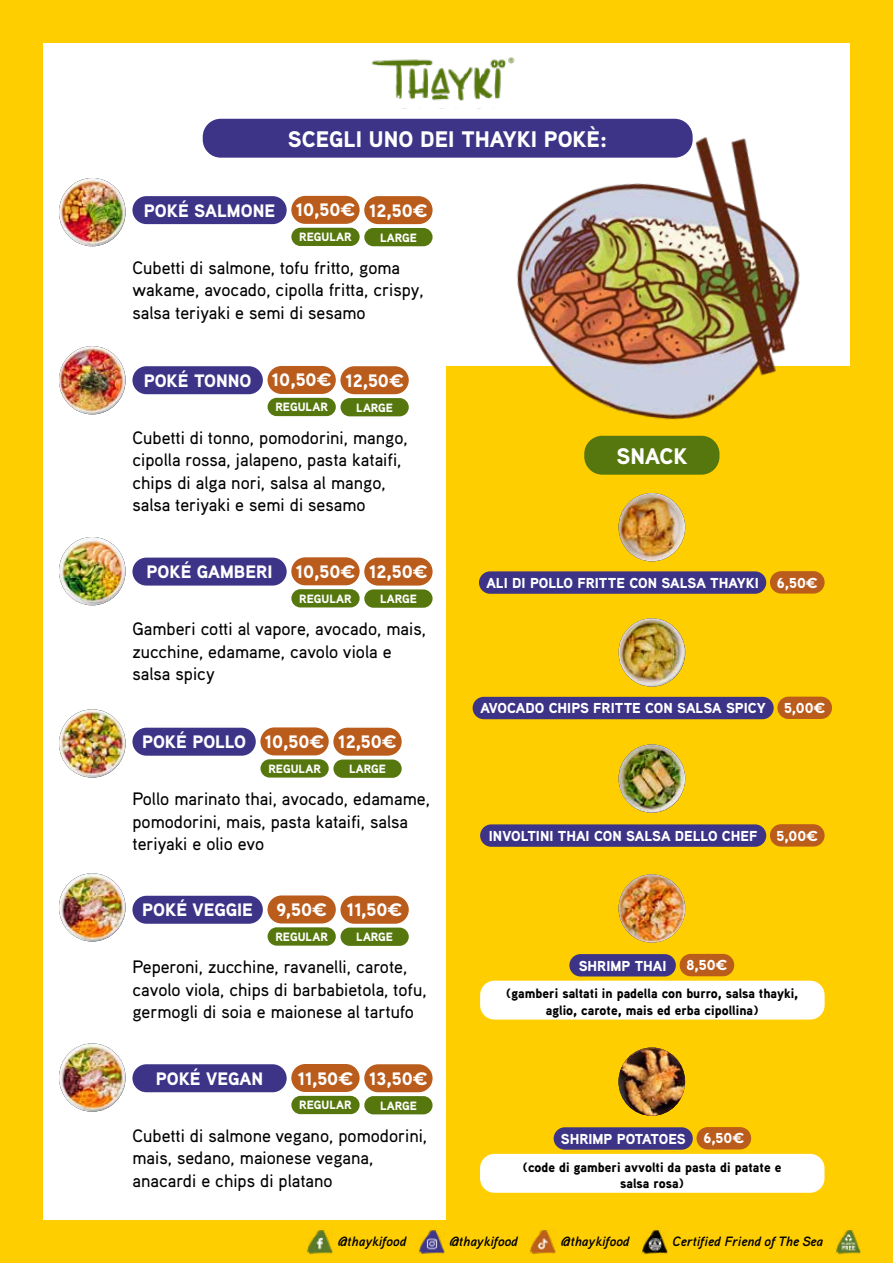
<style>
.page{position:relative;width:893px;height:1263px;background:#fff}
.page>*{position:absolute;margin:0;border:0;box-sizing:border-box;transform-origin:0 0}
.t1{font:900 22.5px "Aaux Pro";color:#fff}
.t2{font:500 18px/22.5px "Aaux Pro";color:#000}
.t3{font:900 18px "Aaux Pro";color:#fff}
.t4{font:900 14.4px "Aaux Pro";color:#fff}
.t5{font:900 13.5px/16.2px "Aaux Pro";color:#000;text-align:center}
.t6{font:italic 700 13.5px "Aaux Pro";color:#000}
.t7{font:900 12px "Aaux Pro";color:#fff}
.s1{font-family:"Montserrat";font-weight:700}
</style>
<div class="page">
<div style="left:0;top:1220px;width:893px;height:43px;background:#ffce00"></div>
<div style="left:0;top:0;width:893px;height:43px;background:#ffce00"></div>
<div style="left:0;top:0;width:43px;height:1263px;background:#ffce00"></div>
<div style="left:850px;top:0;width:43px;height:1263px;background:#ffce00"></div>
<div style="left:203px;top:119px;width:490px;height:39px;background:#3d3488;border-radius:18px"></div>
<img style="left:371px;top:57px;width:142px;height:42px">
<div style="left:132px;top:196px;width:155px;height:28px;background:#3d3488;border-radius:14px"></div>
<div style="left:291px;top:196px;width:69px;height:28px;background:#ba5c1c;border-radius:14px"></div>
<img style="left:59px;top:178px;width:67px;height:68px">
<div style="left:291px;top:228px;width:69px;height:18px;background:#56770e;border-radius:9px"></div>
<img style="left:307px;top:1228px;width:26px;height:27px">
<img style="left:418px;top:1228px;width:27px;height:27px">
<img style="left:530px;top:1229px;width:26px;height:26px">
<img style="left:642px;top:1228px;width:26px;height:27px">
<img style="left:835px;top:1228px;width:26px;height:27px">
<div style="left:364px;top:196px;width:69px;height:28px;background:#ba5c1c;border-radius:14px"></div>
<div style="left:364px;top:228px;width:69px;height:18px;background:#56770e;border-radius:9px"></div>
<div style="left:132px;top:366px;width:131px;height:28px;background:#3d3488;border-radius:14px"></div>
<div style="left:267px;top:366px;width:69px;height:28px;background:#ba5c1c;border-radius:14px"></div>
<img style="left:59px;top:346px;width:67px;height:68px">
<div style="left:268px;top:398px;width:68px;height:18px;background:#56770e;border-radius:9px"></div>
<div style="left:340px;top:366px;width:69px;height:28px;background:#ba5c1c;border-radius:14px"></div>
<div style="left:340px;top:398px;width:69px;height:18px;background:#56770e;border-radius:9px"></div>
<div style="left:132px;top:558px;width:155px;height:28px;background:#3d3488;border-radius:14px"></div>
<div style="left:291px;top:557px;width:69px;height:28px;background:#ba5c1c;border-radius:14px"></div>
<img style="left:59px;top:537px;width:67px;height:68px">
<div style="left:291px;top:589px;width:69px;height:18px;background:#56770e;border-radius:9px"></div>
<div style="left:364px;top:558px;width:69px;height:28px;background:#ba5c1c;border-radius:14px"></div>
<div style="left:364px;top:589px;width:69px;height:19px;background:#56770e;border-radius:9px"></div>
<div style="left:132px;top:728px;width:124px;height:28px;background:#3d3488;border-radius:14px"></div>
<div style="left:260px;top:727px;width:69px;height:28px;background:#ba5c1c;border-radius:14px"></div>
<img style="left:59px;top:709px;width:67px;height:68px">
<div style="left:260px;top:759px;width:69px;height:18px;background:#56770e;border-radius:9px"></div>
<div style="left:333px;top:728px;width:69px;height:28px;background:#ba5c1c;border-radius:14px"></div>
<div style="left:333px;top:759px;width:69px;height:19px;background:#56770e;border-radius:9px"></div>
<div style="left:446px;top:366px;width:412px;height:854px;background:#ffce00"></div>
<div style="left:479px;top:571px;width:287px;height:23px;background:#3d3488;border-radius:11px"></div>
<div style="left:770px;top:571px;width:55px;height:22px;background:#ba5c1c;border-radius:11px"></div>
<div style="left:473px;top:697px;width:301px;height:22px;background:#3d3488;border-radius:11px"></div>
<div style="left:777px;top:697px;width:55px;height:22px;background:#ba5c1c;border-radius:11px"></div>
<div style="left:480px;top:824px;width:286px;height:23px;background:#3d3488;border-radius:11px"></div>
<div style="left:770px;top:824px;width:55px;height:22px;background:#ba5c1c;border-radius:11px"></div>
<div style="left:569px;top:954px;width:107px;height:22px;background:#3d3488;border-radius:11px"></div>
<div style="left:680px;top:954px;width:54px;height:22px;background:#ba5c1c;border-radius:11px"></div>
<div style="left:480px;top:981px;width:345px;height:38px;background:#fff;border-radius:14px"></div>
<img style="left:422px;top:58px;width:378px;height:417px">
<img style="left:619px;top:874px;width:66px;height:68px">
<img style="left:619px;top:744px;width:66px;height:69px">
<img style="left:619px;top:618px;width:66px;height:69px">
<img style="left:619px;top:493px;width:66px;height:68px">
<div style="left:132px;top:896px;width:131px;height:28px;background:#3d3488;border-radius:14px"></div>
<div style="left:267px;top:895px;width:69px;height:28px;background:#ba5c1c;border-radius:14px"></div>
<img style="left:59px;top:873px;width:67px;height:68px">
<div style="left:268px;top:927px;width:68px;height:19px;background:#56770e;border-radius:9px"></div>
<div style="left:340px;top:896px;width:69px;height:28px;background:#ba5c1c;border-radius:14px"></div>
<div style="left:340px;top:927px;width:69px;height:19px;background:#56770e;border-radius:9px"></div>
<div style="left:132px;top:1064px;width:155px;height:28px;background:#3d3488;border-radius:14px"></div>
<div style="left:291px;top:1064px;width:69px;height:28px;background:#ba5c1c;border-radius:14px"></div>
<img style="left:59px;top:1043px;width:67px;height:69px">
<div style="left:291px;top:1096px;width:69px;height:18px;background:#56770e;border-radius:9px"></div>
<div style="left:364px;top:1064px;width:69px;height:28px;background:#ba5c1c;border-radius:14px"></div>
<div style="left:364px;top:1096px;width:69px;height:18px;background:#56770e;border-radius:9px"></div>
<div style="left:554px;top:1127px;width:139px;height:23px;background:#3d3488;border-radius:11px"></div>
<div style="left:696px;top:1127px;width:55px;height:22px;background:#ba5c1c;border-radius:11px"></div>
<div style="left:480px;top:1154px;width:344px;height:39px;background:#fff;border-radius:14px"></div>
<img style="left:618px;top:1047px;width:67px;height:69px">
<p class="t1" style="left:288px;top:124px;width:321px">SCEGLI UNO DEI THAYKI POKÈ:</p>
<p class="t3" style="left:144px;top:199px;width:213px">POKÉ SALMONE 10,50<span class="s1">€</span></p>
<p class="t7" style="left:299px;top:229px;width:54px">REGULAR</p>
<p class="t3" style="left:369px;top:199px;width:60px">12,50<span class="s1">€</span></p>
<p class="t7" style="left:380px;top:230px;width:38px">LARGE</p>
<p class="t2" style="left:132px;top:256px;width:293px">Cubetti di salmone, tofu fritto, goma wakame, avocado, cipolla fritta, crispy, salsa teriyaki e semi di sesamo</p>
<p class="t3" style="left:144px;top:369px;width:189px">POKÉ TONNO 10,50<span class="s1">€</span></p>
<p class="t7" style="left:275px;top:399px;width:54px">REGULAR</p>
<p class="t3" style="left:345px;top:369px;width:60px">12,50<span class="s1">€</span></p>
<p class="t7" style="left:356px;top:400px;width:38px">LARGE</p>
<p class="t2" style="left:132px;top:426px;width:277px">Cubetti di tonno, pomodorini, mango, cipolla rossa, jalapeno, pasta kataifi, chips di alga nori, salsa al mango, salsa teriyaki e semi di sesamo</p>
<p class="t3" style="left:147px;top:560px;width:127px">POKÉ GAMBERI</p>
<p class="t3" style="left:296px;top:560px;width:61px">10,50<span class="s1">€</span></p>
<p class="t7" style="left:299px;top:591px;width:54px">REGULAR</p>
<p class="t3" style="left:369px;top:560px;width:60px">12,50<span class="s1">€</span></p>
<p class="t7" style="left:380px;top:591px;width:38px">LARGE</p>
<p class="t2" style="left:132px;top:617px;width:295px">Gamberi cotti al vapore, avocado, mais, zucchine, edamame, cavolo viola e salsa spicy</p>
<p class="t3" style="left:142px;top:730px;width:184px">POKÉ POLLO 10,50<span class="s1">€</span></p>
<p class="t7" style="left:268px;top:761px;width:54px">REGULAR</p>
<p class="t3" style="left:338px;top:730px;width:60px">12,50<span class="s1">€</span></p>
<p class="t7" style="left:349px;top:761px;width:38px">LARGE</p>
<p class="t2" style="left:132px;top:787px;width:299px">Pollo marinato thai, avocado, edamame, pomodorini, mais, pasta kataifi, salsa teriyaki e olio evo</p>
<p class="t3" style="left:142px;top:898px;width:112px">POKÉ VEGGIE</p>
<p class="t3" style="left:276px;top:898px;width:52px">9,50<span class="s1">€</span></p>
<p class="t7" style="left:275px;top:929px;width:54px">REGULAR</p>
<p class="t3" style="left:347px;top:898px;width:57px">11,50<span class="s1">€</span></p>
<p class="t7" style="left:356px;top:929px;width:38px">LARGE</p>
<p class="t2" style="left:132px;top:955px;width:296px">Peperoni, zucchine, ravanelli, carote, cavolo viola, chips di barbabietola, tofu, germogli di soia e maionese al tartufo</p>
<p class="t3" style="left:156px;top:1067px;width:109px">POKÉ VEGAN</p>
<p class="t3" style="left:298px;top:1067px;width:57px">11,50<span class="s1">€</span></p>
<p class="t7" style="left:299px;top:1097px;width:54px">REGULAR</p>
<p class="t3" style="left:369px;top:1067px;width:60px">13,50<span class="s1">€</span></p>
<p class="t7" style="left:380px;top:1098px;width:38px">LARGE</p>
<p class="t2" style="left:132px;top:1124px;width:296px">Cubetti di salmone vegano, pomodorini, mais, sedano, maionese vegana, anacardi e chips di platano</p>
<p class="t1" style="left:616px;top:441px;width:72px">SNACK</p>
<p class="t4" style="left:486px;top:573px;width:274px">ALI DI POLLO FRITTE CON SALSA THAYKI</p>
<p class="t4" style="left:777px;top:573px;width:42px">6,50<span class="s1">€</span></p>
<p class="t4" style="left:480px;top:699px;width:287px">AVOCADO CHIPS FRITTE CON SALSA SPICY</p>
<p class="t4" style="left:784px;top:699px;width:43px">5,00<span class="s1">€</span></p>
<p class="t4" style="left:489px;top:826px;width:270px">INVOLTINI THAI CON SALSA DELLO CHEF</p>
<p class="t4" style="left:776px;top:826px;width:43px">5,00<span class="s1">€</span></p>
<p class="t4" style="left:579px;top:956px;width:89px">SHRIMP THAI</p>
<p class="t4" style="left:686px;top:956px;width:42px">8,50<span class="s1">€</span></p>
<p class="t5" style="left:506px;top:985px;width:294px">(gamberi saltati in padella con burro, salsa thayki, aglio, carote, mais ed erba cipollina)</p>
<p class="t4" style="left:561px;top:1129px;width:185px">SHRIMP POTATOES 6,50<span class="s1">€</span></p>
<p class="t5" style="left:523px;top:1158px;width:260px">(code di gamberi avvolti da pasta di patate e salsa rosa)</p>
<p class="t6" style="left:338px;top:1233px;width:70px">@thaykifood</p>
<p class="t6" style="left:449px;top:1233px;width:70px">@thaykifood</p>
<p class="t6" style="left:561px;top:1233px;width:70px">@thaykifood</p>
<p class="t6" style="left:673px;top:1233px;width:152px">Certified Friend of The Sea</p>
</div>
